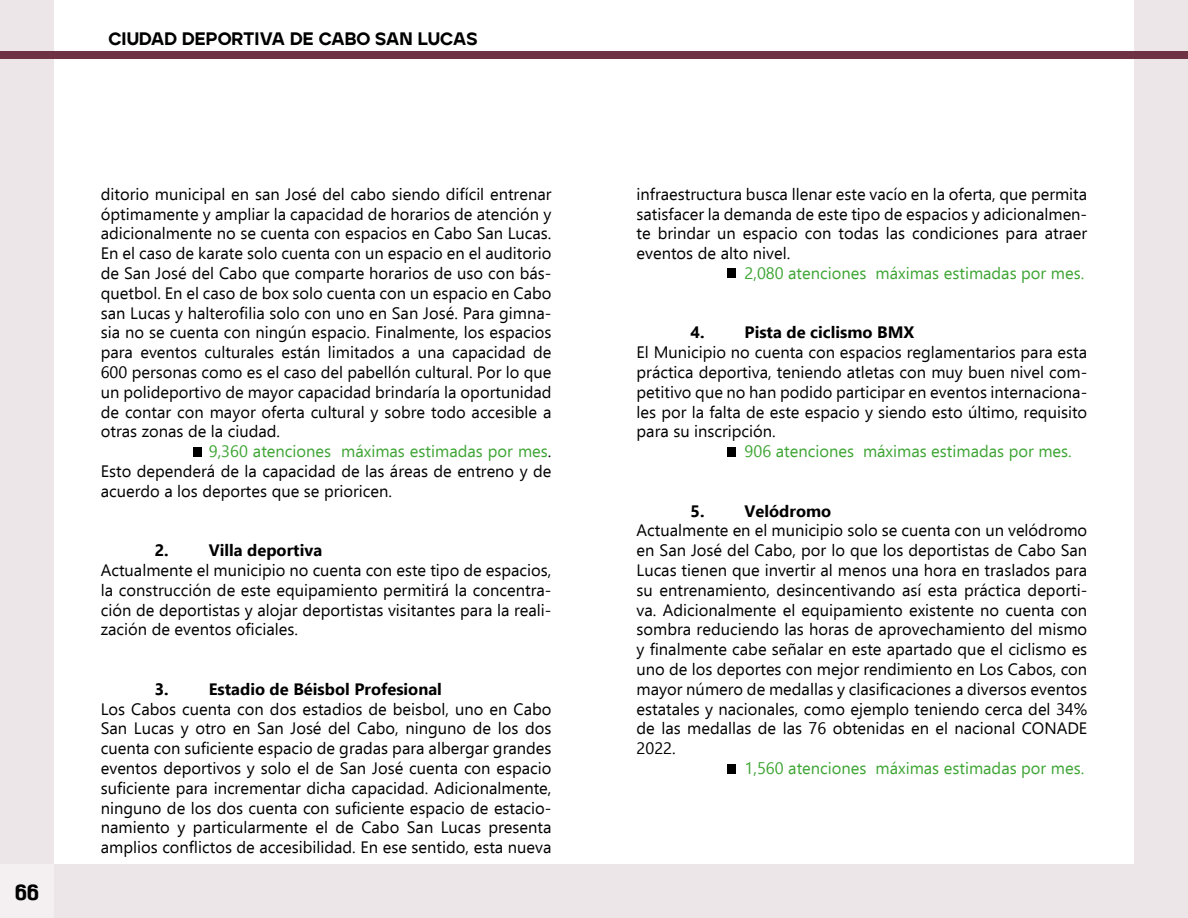
<style>
.page{position:relative;width:1188px;height:918px;background:#fff}
.page>*{position:absolute;margin:0;border:0;box-sizing:border-box;transform-origin:0 0}
.t1{font:21.9px "Ottine Slab";color:#000}
.t2{font:900 18px "Jeko";letter-spacing:-.005em;color:#000}
.t3{font:16.5px/19.8px "Ebrima";color:#000;text-align:justify}
.t4{font:16.5px "Ebrima";color:#3fa535}
.t5{font:700 16.5px "Ebrima";color:#000}
.s1{color:#000}
</style>
<div class="page">
<div style="left:0;top:0;width:54px;height:918px;background:#ede6e8"></div>
<div style="left:1134px;top:0;width:54px;height:918px;background:#ede6e8"></div>
<div style="left:0;top:51px;width:1188px;height:7px;background:#6f3244"></div>
<div style="left:54px;top:864px;width:1080px;height:54px;background:#ede6e8"></div>
<div style="left:0;top:864px;width:54px;height:54px;background:#f4eff1"></div>
<div style="left:194px;top:447px;width:8px;height:9px;background:#000"></div>
<div style="left:727px;top:269px;width:8px;height:9px;background:#000"></div>
<div style="left:727px;top:447px;width:8px;height:9px;background:#000"></div>
<div style="left:727px;top:764px;width:8px;height:9px;background:#000"></div>
<h1 class="t1" style="left:15px;top:875px;width:25px">66</h1>
<p class="t2" style="left:108px;top:28px;width:371px">CIUDAD DEPORTIVA DE CABO SAN LUCAS</p>
<p class="t3" style="left:101px;top:184px;width:452px">ditorio municipal en san José del cabo siendo difícil entrenar</p>
<p class="t3" style="left:101px;top:203px;width:452px">óptimamente y ampliar la capacidad de horarios de atención y</p>
<p class="t3" style="left:101px;top:223px;width:452px">adicionalmente no se cuenta con espacios en Cabo San Lucas.</p>
<p class="t3" style="left:101px;top:243px;width:452px">En el caso de karate solo cuenta con un espacio en el auditorio</p>
<p class="t3" style="left:101px;top:263px;width:452px">de San José del Cabo que comparte horarios de uso con bás-</p>
<p class="t3" style="left:101px;top:283px;width:452px">quetbol. En el caso de box solo cuenta con un espacio en Cabo</p>
<p class="t3" style="left:101px;top:302px;width:452px">san Lucas y halterofilia solo con uno en San José. Para gimna-</p>
<p class="t3" style="left:101px;top:322px;width:452px">sia no se cuenta con ningún espacio. Finalmente, los espacios</p>
<p class="t3" style="left:101px;top:342px;width:452px">para eventos culturales están limitados a una capacidad de</p>
<p class="t3" style="left:101px;top:362px;width:452px">600 personas como es el caso del pabellón cultural. Por lo que</p>
<p class="t3" style="left:101px;top:382px;width:452px">un polideportivo de mayor capacidad brindaría la oportunidad</p>
<p class="t3" style="left:101px;top:401px;width:452px">de contar con mayor oferta cultural y sobre todo accesible a</p>
<p class="t3" style="left:101px;top:421px;width:181px">otras zonas de la ciudad.</p>
<p class="t4" style="left:209px;top:439px;width:344px">9,360 atenciones máximas estimadas por mes<span class="s1">.</span></p>
<p class="t3" style="left:101px;top:461px;width:452px">Esto dependerá de la capacidad de las áreas de entreno y de</p>
<p class="t3" style="left:101px;top:481px;width:293px">acuerdo a los deportes que se prioricen.</p>
<p class="t5" style="left:155px;top:537px;width:15px">2.</p>
<p class="t5" style="left:209px;top:537px;width:115px">Villa deportiva</p>
<p class="t3" style="left:101px;top:560px;width:452px">Actualmente el municipio no cuenta con este tipo de espacios, la construcción de este equipamiento permitirá la concentra&shy;ción de deportistas y alojar deportistas visitantes para la reali&shy;zación de eventos oficiales.</p>
<p class="t5" style="left:155px;top:676px;width:15px">3.</p>
<p class="t5" style="left:209px;top:676px;width:235px">Estadio de Béisbol Profesional</p>
<p class="t3" style="left:101px;top:698px;width:452px">Los Cabos cuenta con dos estadios de beisbol, uno en Cabo San Lucas y otro en San José del Cabo, ninguno de los dos cuenta con suficiente espacio de gradas para albergar grandes eventos deportivos y solo el de San José cuenta con espacio suficiente para incrementar dicha capacidad. Adicionalmente, ninguno de los dos cuenta con suficiente espacio de estacio&shy;namiento y particularmente el de Cabo San Lucas presenta amplios conflictos de accesibilidad. En ese sentido, esta nueva</p>
<p class="t3" style="left:637px;top:184px;width:452px">infraestructura busca llenar este vacío en la oferta, que permita satisfacer la demanda de este tipo de espacios y adicionalmen&shy;te brindar un espacio con todas las condiciones para atraer eventos de alto nivel.</p>
<p class="t4" style="left:745px;top:261px;width:341px">2,080 atenciones máximas estimadas por mes.</p>
<p class="t5" style="left:691px;top:320px;width:15px">4.</p>
<p class="t5" style="left:745px;top:320px;width:171px">Pista de ciclismo BMX</p>
<p class="t3" style="left:637px;top:342px;width:452px">El Municipio no cuenta con espacios reglamentarios para esta práctica deportiva, teniendo atletas con muy buen nivel com&shy;petitivo que no han podido participar en eventos internaciona&shy;les por la falta de este espacio y siendo esto último, requisito para su inscripción.</p>
<p class="t4" style="left:745px;top:439px;width:329px">906 atenciones máximas estimadas por mes.</p>
<p class="t5" style="left:691px;top:498px;width:15px">5.</p>
<p class="t5" style="left:745px;top:498px;width:88px">Velódromo</p>
<p class="t3" style="left:637px;top:520px;width:452px">Actualmente en el municipio solo se cuenta con un velódromo en San José del Cabo, por lo que los deportistas de Cabo San Lucas tienen que invertir al menos una hora en traslados para su entrenamiento, desincentivando así esta práctica deporti&shy;va. Adicionalmente el equipamiento existente no cuenta con sombra reduciendo las horas de aprovechamiento del mismo y finalmente cabe señalar en este apartado que el ciclismo es uno de los deportes con mejor rendimiento en Los Cabos, con mayor número de medallas y clasificaciones a diversos eventos estatales y nacionales, como ejemplo teniendo cerca del 34% de las medallas de las 76 obtenidas en el nacional CONADE 2022.</p>
<p class="t4" style="left:745px;top:756px;width:341px">1,560 atenciones máximas estimadas por mes.</p>
</div>
